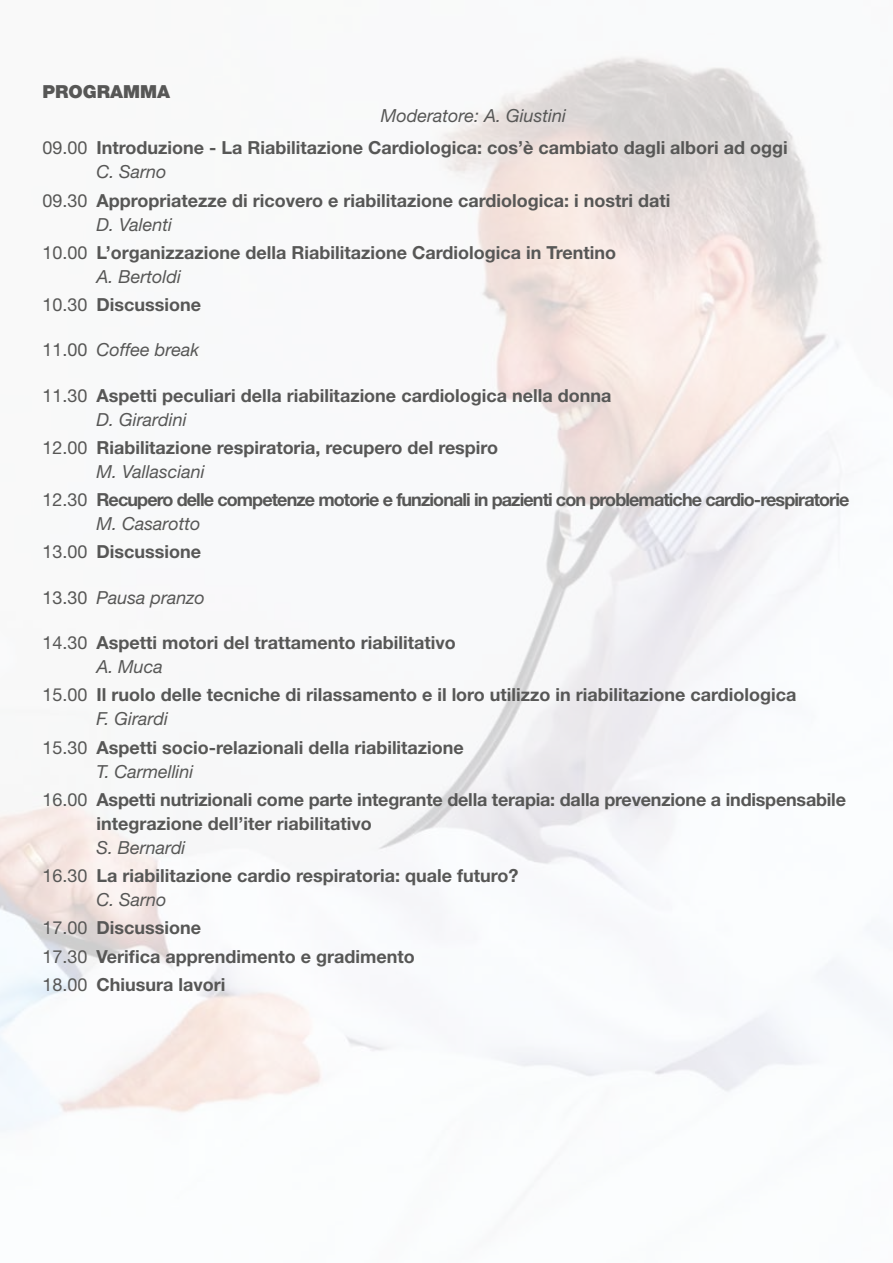
<style>
.page{position:relative;width:893px;height:1263px;background:#fff}
.page>*{position:absolute;margin:0;border:0;box-sizing:border-box;transform-origin:0 0}
.t1{font:700 18px/28.2px "Helvetica Neue LT Std";color:#575756}
.t2{font:700 18px/24px "Helvetica Neue LT Std";letter-spacing:-.05em;color:#575756}
.t3{font:italic 18px "Helvetica Neue LT Std";color:#575756}
.t4{font:900 18px "Helvetica Neue LT Std";color:#575756}
.s1{font-weight:400;font-style:italic}
.s2{font-weight:400}
.s3{font-style:normal}
</style>
<div class="page">
<img style="left:0;top:56px;width:881px;height:1076px">
<p class="t4" style="left:43px;top:81px;width:129px">PROGRAMMA</p>
<p class="t1" style="left:43px;top:99px;width:747px;line-height:32.5px;text-indent:338px"><span class="s1">Moderatore: A. Giustini<br></span><span class="s2">09.00</span> Introduzione - La Riabilitazione Cardiologica: cos’è cambiato dagli albori ad oggi</p>
<p class="t1" style="left:43px;top:157px;width:629px;text-indent:54px"><span class="s1">C. Sarno<br></span><span class="s2">09.30</span> Appropriatezze di ricovero e riabilitazione cardiologica: i nostri dati</p>
<p class="t1" style="left:43px;top:210px;width:575px;text-indent:54px"><span class="s1">D. Valenti<br></span><span class="s2">10.00</span> L’organizzazione della Riabilitazione Cardiologica in Trentino</p>
<p class="t1" style="left:43px;top:262px;width:160px;text-indent:54px"><span class="s1">A. Bertoldi<br></span><span class="s2">10.30</span> Discussione</p>
<p class="t3" style="left:43px;top:339px;width:158px"><span class="s3">11.00</span> Coffee break</p>
<p class="t1" style="left:97px;top:383px;width:517px;line-height:24px;text-indent:-54px"><span class="s2">11.30</span> Aspetti peculiari della riabilitazione cardiologica nella donna<br><span class="s1">D. Girardini</span></p>
<p class="t1" style="left:97px;top:435px;width:403px;line-height:24px;text-indent:-54px"><span class="s2">12.00</span> Riabilitazione respiratoria, recupero del respiro<br><span class="s1">M. Vallasciani</span></p>
<p class="t2" style="left:97px;top:487px;width:754px;text-indent:-54px"><span class="s2">12.30</span> Recupero delle competenze motorie e funzionali in pazienti con problematiche cardio-respiratorie<br><span class="s1">M. Casarotto</span></p>
<p class="t1" style="left:43px;top:538px;width:160px"><span class="s2">13.00</span> Discussione</p>
<p class="t3" style="left:43px;top:586px;width:164px"><span class="s3">13.30</span> Pausa pranzo</p>
<p class="t1" style="left:97px;top:630px;width:361px;line-height:24px;text-indent:-54px"><span class="s2">14.30</span> Aspetti motori del trattamento riabilitativo<br><span class="s1">A. Muca</span></p>
<p class="t1" style="left:97px;top:682px;width:701px;line-height:24px;text-indent:-54px"><span class="s2">15.00</span> Il ruolo delle tecniche di rilassamento e il loro utilizzo in riabilitazione cardiologica<br><span class="s1">F. Girardi</span></p>
<p class="t1" style="left:97px;top:735px;width:369px;line-height:24px;text-indent:-54px"><span class="s2">15.30</span> Aspetti socio-relazionali della riabilitazione<br><span class="s1">T. Carmellini</span></p>
<p class="t1" style="left:97px;top:787px;width:751px;line-height:24px;text-indent:-54px"><span class="s2">16.00</span> Aspetti nutrizionali come parte integrante della terapia: dalla prevenzione a indispensabile integrazione dell’iter riabilitativo</p>
<p class="t1" style="left:43px;top:833px;width:477px;text-indent:54px"><span class="s1">S. Bernardi<br></span><span class="s2">16.30</span> La riabilitazione cardio respiratoria: quale futuro?</p>
<p class="t1" style="left:43px;top:885px;width:374px;text-indent:54px"><span class="s1">C. Sarno<br></span><span class="s2">17.00</span> Discussione<br><span class="s2">17.30</span> Verifica apprendimento e gradimento<br><span class="s2">18.00</span> Chiusura lavori</p>
</div>
